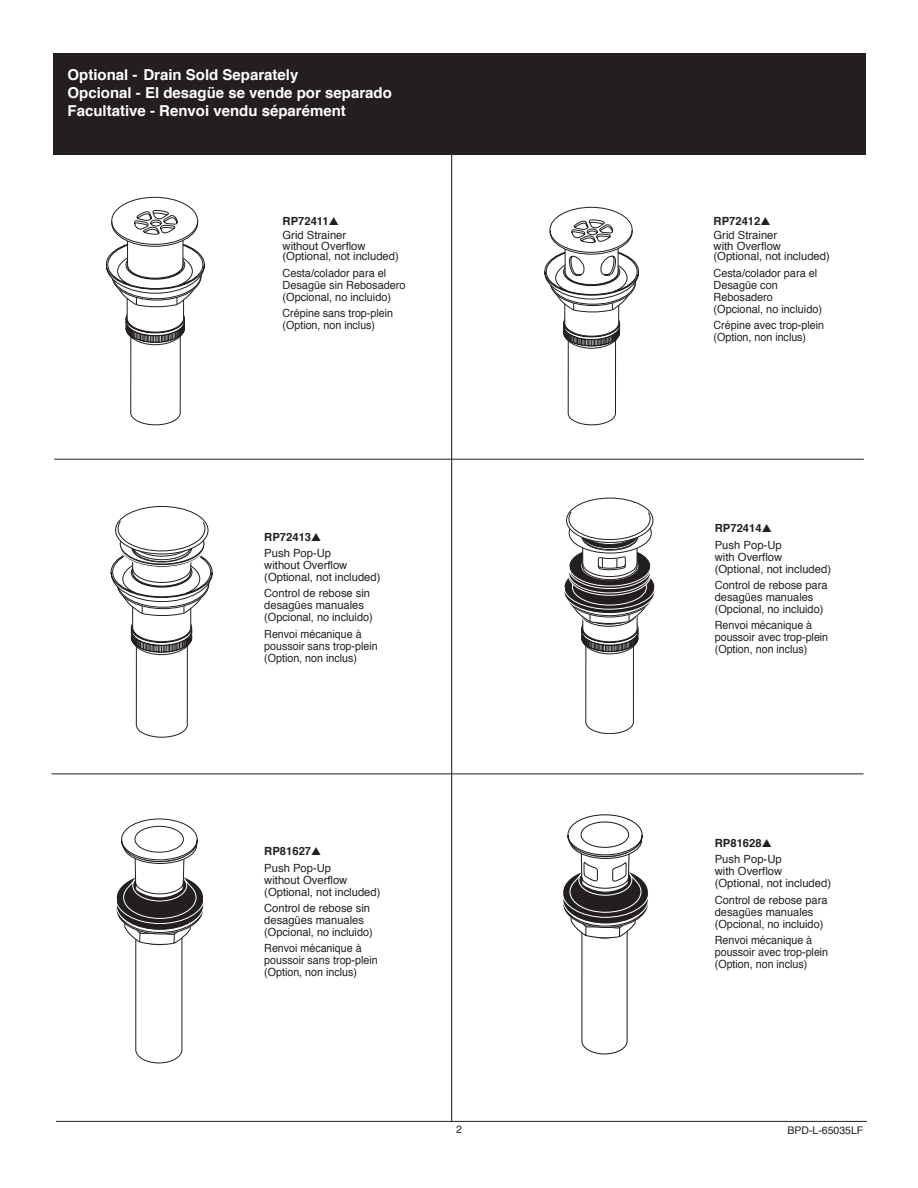
<style>
.page{position:relative;width:918px;height:1188px;background:#fff}
.page>*{position:absolute;margin:0;border:0;box-sizing:border-box;transform-origin:0 0}
.t1{font:700 15px/18px "Helvetica";color:#fff}
.t2{font:11.25px/12px "Helvetica";color:#231f20}
.t3{font:11.25px/12px "Helvetica";color:#231f20;scale:.95 1}
.t4{font:10.5px "Helvetica";color:#231f20}
.s1{font-weight:700}
</style>
<div class="page">
<svg style="left:564px;top:497px;width:91px;height:237px"></svg>
<svg style="left:545px;top:207px;width:94px;height:218px"></svg>
<svg style="left:106px;top:197px;width:99px;height:228px"></svg>
<svg style="left:111px;top:506px;width:102px;height:232px"></svg>
<div style="left:53px;top:53px;width:812px;height:101px;background:#231f20"></div>
<hr style="left:451px;top:153px;width:1px;height:968px;background:#231f20">
<svg style="left:116px;top:819px;width:88px;height:244px"></svg>
<svg style="left:562px;top:814px;width:87px;height:240px"></svg>
<hr style="left:51px;top:773px;width:813px;height:1px;background:#231f20">
<hr style="left:54px;top:459px;width:810px;height:1px;background:#231f20">
<hr style="left:56px;top:1121px;width:811px;height:1px;background:#231f20">
<h1 class="t1" style="left:68px;top:66px;width:326px">Optional - Drain Sold Separately<br>Opcional - El desagüe se vende por separado<br>Facultative - Renvoi vendu séparément</h1>
<p class="t2" style="left:283px;top:213px;width:65px;line-height:14.9px"><span class="s1">RP72411</span>▲<br>Grid Strainer</p>
<p class="t2" style="left:283px;top:241px;width:118px;line-height:10.5px">without Overflow (Optional, not included)</p>
<p class="t2" style="left:283px;top:267px;width:125px">Cesta/colador para el<br>Desagüe sin Rebosadero (Opcional, no incluido)</p>
<p class="t3" style="left:283px;top:307px;width:118px">Crépine sans trop-plein (Option, non inclus)</p>
<p class="t2" style="left:714px;top:213px;width:65px;line-height:14.9px"><span class="s1">RP72412</span>▲<br>Grid Strainer</p>
<p class="t2" style="left:714px;top:241px;width:118px;line-height:10.5px">with Overflow (Optional, not included)</p>
<p class="t2" style="left:714px;top:267px;width:110px">Cesta/colador para el<br>Desagüe con<br>Rebosadero (Opcional, no incluido)</p>
<p class="t3" style="left:714px;top:319px;width:118px">Crépine avec trop-plein (Option, non inclus)</p>
<p class="t2" style="left:264px;top:529px;width:68px;line-height:16.4px"><span class="s1">RP72413</span>▲<br>Push Pop-Up</p>
<p class="t2" style="left:264px;top:560px;width:118px">without Overflow (Optional, not included)</p>
<p class="t2" style="left:264px;top:588px;width:110px">Control de rebose sin desagües manuales (Opcional, no incluido)</p>
<p class="t3" style="left:264px;top:628px;width:121px">Renvoi mécanique à poussoir sans trop-plein (Option, non inclus)</p>
<p class="t2" style="left:264px;top:844px;width:68px;line-height:16.4px"><span class="s1">RP81627</span>▲<br>Push Pop-Up</p>
<p class="t2" style="left:264px;top:874px;width:118px">without Overflow (Optional, not included)</p>
<p class="t2" style="left:264px;top:903px;width:110px">Control de rebose sin desagües manuales (Opcional, no incluido)</p>
<p class="t3" style="left:264px;top:943px;width:121px">Renvoi mécanique à poussoir sans trop-plein (Option, non inclus)</p>
<p class="t2" style="left:715px;top:521px;width:68px;line-height:16.4px"><span class="s1">RP72414</span>▲<br>Push Pop-Up</p>
<p class="t2" style="left:715px;top:551px;width:118px">with Overflow (Optional, not included)</p>
<p class="t2" style="left:715px;top:579px;width:114px">Control de rebose para desagües manuales (Opcional, no incluido)</p>
<p class="t3" style="left:715px;top:620px;width:121px">Renvoi mécanique à poussoir avec trop-plein (Option, non inclus)</p>
<p class="t2" style="left:715px;top:835px;width:68px;line-height:16.4px"><span class="s1">RP81628</span>▲<br>Push Pop-Up</p>
<p class="t2" style="left:715px;top:866px;width:118px">with Overflow (Optional, not included)</p>
<p class="t2" style="left:715px;top:894px;width:114px">Control de rebose para desagües manuales (Opcional, no incluido)</p>
<p class="t3" style="left:715px;top:934px;width:121px">Renvoi mécanique à poussoir avec trop-plein (Option, non inclus)</p>
<p class="t4" style="left:456px;top:1121px;width:7px">2</p>
<p class="t4" style="left:788px;top:1123px;width:77px">BPD-L-65035LF</p>
</div>
